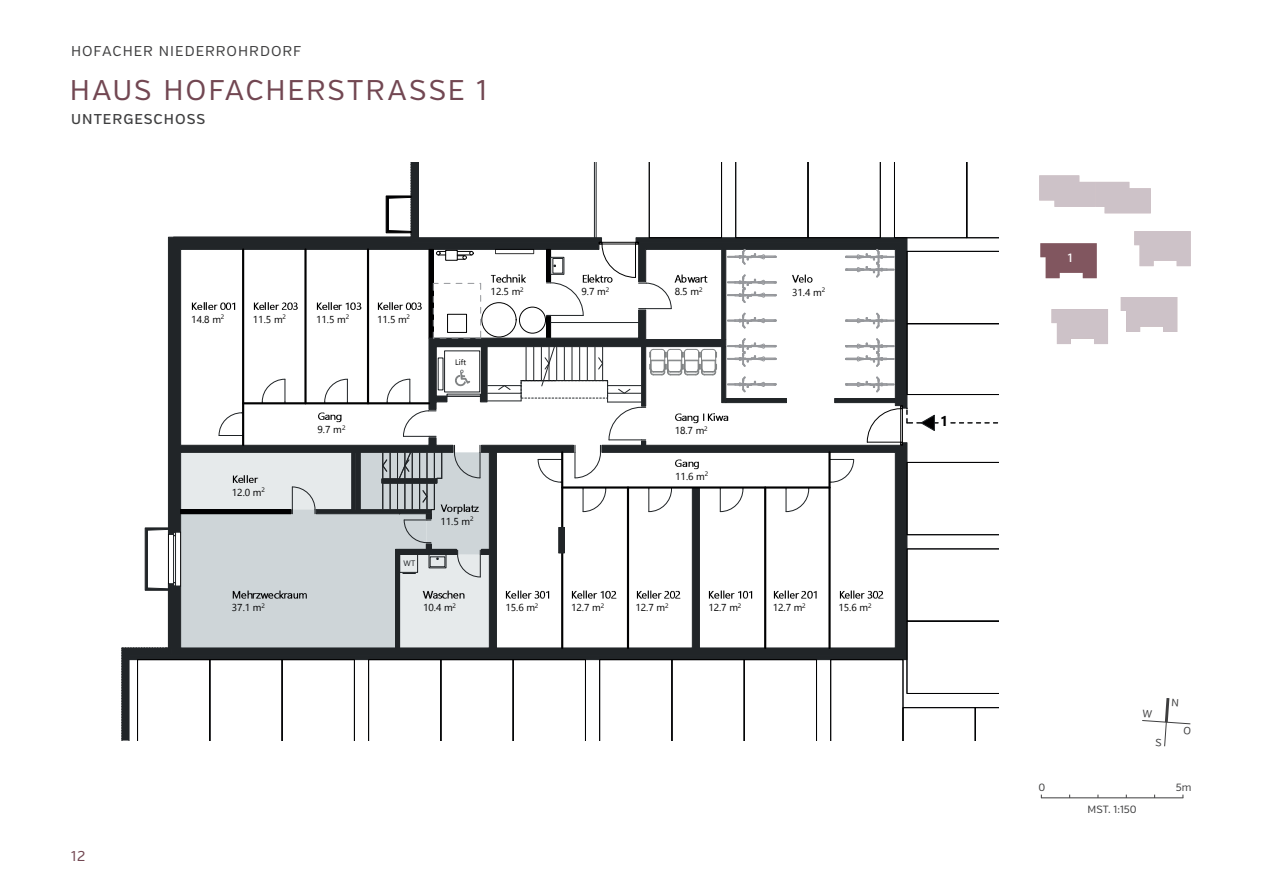
<style>
.page{position:relative;width:1263px;height:893px;background:#fff}
.page>*{position:absolute;margin:0;border:0;box-sizing:border-box;transform-origin:0 0}
.t1{font:28.5px "Verb";letter-spacing:.065em;color:#724752}
.t2{font:14.25px "Verb";letter-spacing:.07em;color:#3e3e3f}
.t3{font:500 14.25px "Verb";letter-spacing:.07em;color:#3e3e3f}
.t4{font:14.25px "Verb";color:#724752}
.t5{font:700 14.1px "Segoe UI";color:#000001}
.t6{font:500 12px "Verb";color:#fff}
.t7{font:10.5px "Verb";color:#3e3e3f}
</style>
<div class="page">
<svg style="left:1134px;top:231px;width:57px;height:35px;background:#d2c8ce"></svg>
<svg style="left:1121px;top:297px;width:56px;height:35px;background:#d2c8ce"></svg>
<svg style="left:1051px;top:309px;width:57px;height:35px;background:#d2c9ce"></svg>
<svg style="left:1040px;top:243px;width:57px;height:35px;background:#906b73"></svg>
<svg style="left:1039px;top:175px;width:112px;height:38px"></svg>
<hr style="left:1041px;top:797px;width:142px;height:1px;background:#3e3e3f">
<svg style="left:121px;top:162px;width:877px;height:578px"></svg>
<svg style="left:1142px;top:698px;width:49px;height:49px"></svg>
<p class="t2" style="left:71px;top:42px;width:232px">HOFACHER NIEDERROHRDORF</p>
<h1 class="t1" style="left:70px;top:73px;width:419px">HAUS HOFACHERSTRASSE 1</h1>
<p class="t3" style="left:71px;top:110px;width:135px">UNTERGESCHOSS</p>
<p class="t4" style="left:71px;top:847px;width:16px">12</p>
<p class="t5" style="left:940px;top:408px;width:10px">1</p>
<p class="t6" style="left:1068px;top:250px;width:6px">1</p>
<p class="t7" style="left:1038px;top:781px;width:8px">0</p>
<p class="t7" style="left:1176px;top:781px;width:17px">5m</p>
<p class="t7" style="left:1087px;top:803px;width:51px">MST. 1:150</p>
</div>
